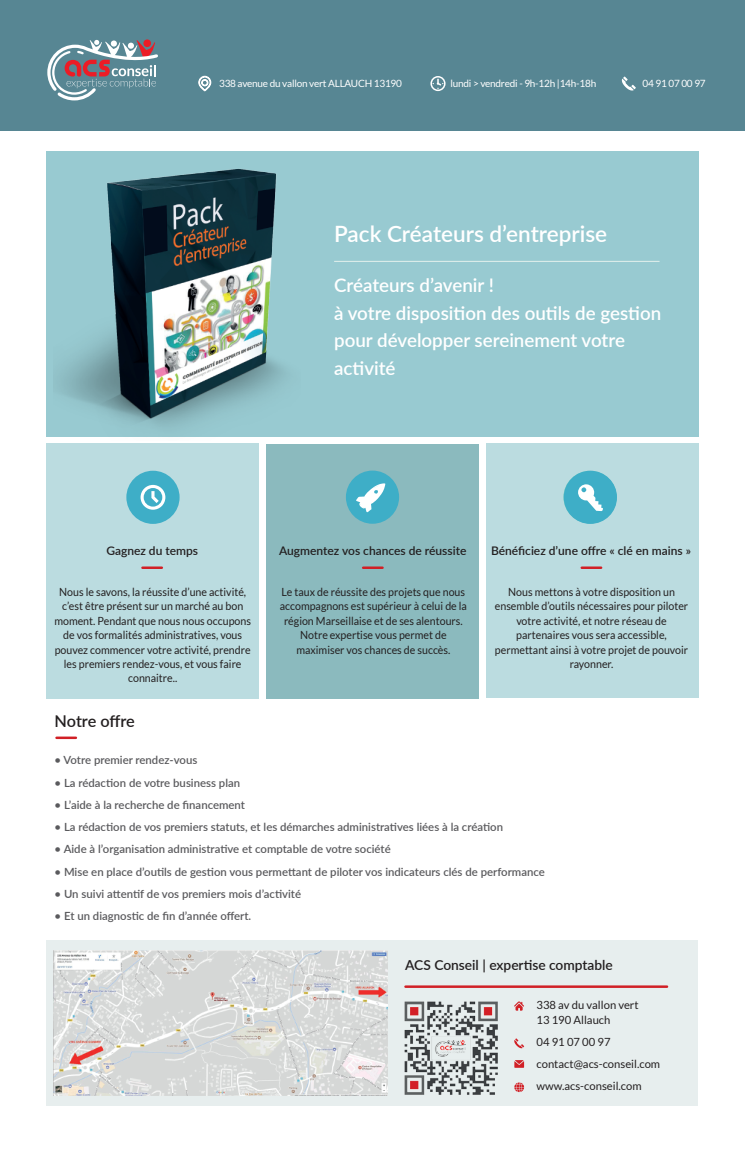
<style>
.page{position:relative;width:745px;height:1153px;background:#fff}
.page>*{position:absolute;margin:0;border:0;box-sizing:border-box;transform-origin:0 0}
.t1{font:600 22.5px "Lato";color:#fff}
.t2{font:600 18.75px/27.5px "Lato";color:#fff}
.t3{font:600 16.25px "Lato";letter-spacing:-.015em;color:#231f20}
.t4{font:600 13.75px "Lato";color:#231f20}
.t5{font:600 11.88px "Lato";color:#231f20}
.t6{font:11.25px/14.4px "Lato";color:#231f20;text-align:center;scale:.94 1}
.t7{font:600 11.25px "Lato";color:#5a5a5d}
.t8{font:11.25px/21.9px "Lato";color:#231f20}
.t9{font:10px "Lato";letter-spacing:-.02em;color:#fff}
</style>
<div class="page">
<div style="left:0;top:0;width:744px;height:130px;background:#578693"></div>
<svg style="left:198px;top:75px;width:14px;height:17px"></svg>
<svg style="left:621px;top:77px;width:14px;height:14px"></svg>
<svg style="left:430px;top:76px;width:15px;height:15px"></svg>
<svg style="left:47px;top:39px;width:111px;height:62px"></svg>
<div style="left:46px;top:151px;width:652px;height:285px;background:#98cad1"></div>
<div style="left:46px;top:444px;width:213px;height:255px;background:#bbdce0"></div>
<div style="left:266px;top:444px;width:212px;height:254px;background:#8bbabe"></div>
<div style="left:485px;top:443px;width:213px;height:255px;background:#bbdce0"></div>
<div style="left:46px;top:940px;width:651px;height:165px;background:#e7eeee"></div>
<svg style="left:514px;top:1038px;width:10px;height:10px"></svg>
<svg style="left:514px;top:1060px;width:9px;height:7px"></svg>
<svg style="left:514px;top:1082px;width:9px;height:10px"></svg>
<svg style="left:514px;top:1001px;width:9px;height:9px"></svg>
<hr style="left:142px;top:566px;width:20px;height:3px;background:#d12026">
<hr style="left:363px;top:566px;width:19px;height:3px;background:#d12026">
<hr style="left:56px;top:736px;width:20px;height:3px;background:#d12026">
<hr style="left:581px;top:566px;width:19px;height:3px;background:#d12026">
<hr style="left:334px;top:261px;width:325px;height:1px;background:#e4f1ed">
<img style="left:404px;top:1001px;width:94px;height:94px">
<img style="left:54px;top:950px;width:333px;height:145px">
<hr style="left:405px;top:985px;width:261px;height:3px;background:#d12026">
<div style="left:345px;top:470px;width:54px;height:54px;background:#3eaec7;border-radius:50%"></div>
<div style="left:126px;top:471px;width:53px;height:53px;background:#3eaec7;border-radius:50%"></div>
<svg style="left:140px;top:485px;width:25px;height:25px"></svg>
<div style="left:563px;top:471px;width:53px;height:53px;background:#3eaec7;border-radius:50%"></div>
<svg style="left:578px;top:484px;width:25px;height:27px"></svg>
<svg style="left:356px;top:483px;width:29px;height:29px"></svg>
<img style="left:54px;top:169px;width:246px;height:268px">
<p class="t9" style="left:219px;top:78px;width:184px">338 avenue du vallon vert ALLAUCH 13190</p>
<p class="t9" style="left:450px;top:78px;width:147px">lundi &gt; vendredi - 9h-12h |14h-18h</p>
<p class="t9" style="left:642px;top:78px;width:65px">04 91 07 00 97</p>
<h1 class="t1" style="left:334px;top:218px;width:274px">Pack Créateurs d’entreprise</h1>
<h2 class="t2" style="left:334px;top:271px;width:328px">Créateurs d’avenir !<br>à votre disposition des outils de gestion pour développer sereinement votre activité</h2>
<p class="t5" style="left:106px;top:542px;width:93px">Gagnez du temps</p>
<p class="t5" style="left:279px;top:542px;width:189px">Augmentez vos chances de réussite</p>
<p class="t5" style="left:490px;top:542px;width:201px">Bénéficiez d’une offre « clé en mains »</p>
<p class="t6" style="left:279px;top:584px;width:200px">Le taux de réussite des projets que nous accompagnons est supérieur à celui de la région Marseillaise et de ses alentours.<br>Notre expertise vous permet de maximiser vos chances de succès.</p>
<p class="t6" style="left:54px;top:584px;width:211px">Nous le savons, la réussite d’une activité, c’est être présent sur un marché au bon moment. Pendant que nous nous occupons de vos formalités administratives, vous pouvez commencer votre activité, prendre les premiers rendez-vous, et vous faire connaitre..</p>
<p class="t6" style="left:494px;top:584px;width:207px">Nous mettons à votre disposition un ensemble d’outils nécessaires pour piloter votre activité, et notre réseau de partenaires vous sera accessible, permettant ainsi à votre projet de pouvoir rayonner.</p>
<h3 class="t3" style="left:55px;top:709px;width:82px">Notre offre</h3>
<p class="t7" style="left:55px;top:752px;width:144px">• Votre premier rendez-vous</p>
<p class="t7" style="left:55px;top:774px;width:187px">• La rédaction de votre business plan</p>
<p class="t7" style="left:55px;top:796px;width:192px">• L’aide à la recherche de financement</p>
<p class="t7" style="left:55px;top:818px;width:449px">• La rédaction de vos premiers statuts, et les démarches administratives liées à la création</p>
<p class="t7" style="left:55px;top:841px;width:337px">• Aide à l’organisation administrative et comptable de votre société</p>
<p class="t7" style="left:55px;top:863px;width:491px">• Mise en place d’outils de gestion vous permettant de piloter vos indicateurs clés de performance</p>
<p class="t7" style="left:55px;top:885px;width:248px">• Un suivi attentif de vos premiers mois d’activité</p>
<p class="t7" style="left:55px;top:907px;width:198px">• Et un diagnostic de fin d’année offert.</p>
<p class="t4" style="left:405px;top:955px;width:209px">ACS Conseil | expertise comptable</p>
<p class="t8" style="left:536px;top:997px;width:104px;line-height:15px">338 av du vallon vert<br>13 190 Allauch</p>
<p class="t8" style="left:536px;top:1030px;width:125px">04 91 07 00 97 contact@acs-conseil.com www.acs-conseil.com</p>
</div>
